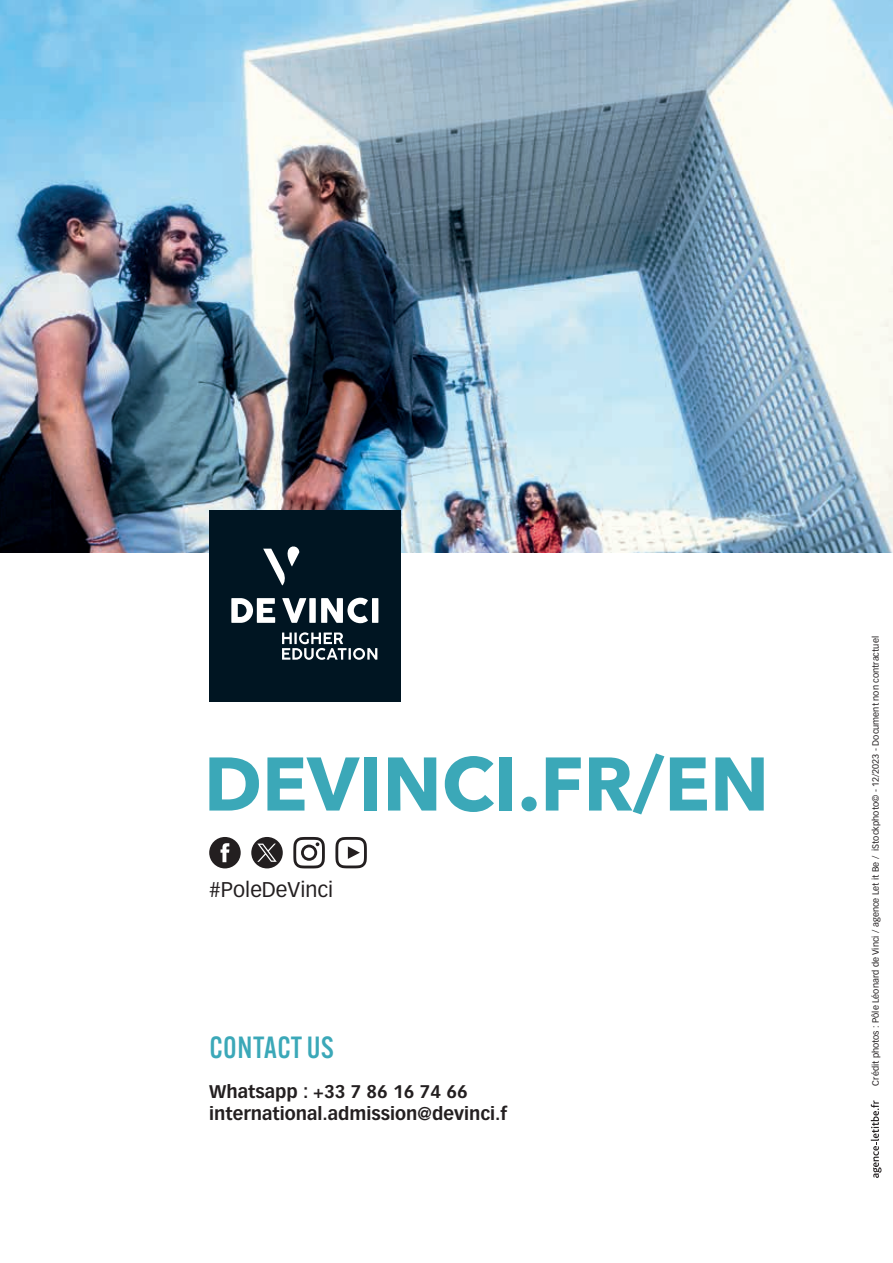
<style>
.page{position:relative;width:893px;height:1263px;background:#fff}
.page>*{position:absolute;margin:0;border:0;box-sizing:border-box;transform-origin:0 0}
.t1{font:700 75px "Avenir Next";color:#3ba8b8}
.t2{font:500 30px "Alternate Gothic ATF";letter-spacing:.02em;color:#3ba8b8}
.t3{font:20.85px "Vectora LT Std";color:#231f20}
.t4{font:700 18px/22.5px "Vectora LT Std";color:#231f20}
.t5{font:9px "Vectora LT Std";color:#231f20}
</style>
<div class="page">
<img style="left:0;top:0;width:893px;height:553px">
<svg style="left:871px;top:1100px;width:10px;height:78px"></svg>
<div style="left:209px;top:510px;width:192px;height:192px;background:#001522"></div>
<svg style="left:231px;top:598px;width:44px;height:25px"></svg>
<svg style="left:282px;top:598px;width:24px;height:25px"></svg>
<div style="left:309px;top:598px;width:7px;height:25px;background:#fff"></div>
<svg style="left:321px;top:598px;width:47px;height:25px"></svg>
<div style="left:372px;top:598px;width:6px;height:25px;background:#fff"></div>
<svg style="left:282px;top:632px;width:95px;height:28px"></svg>
<svg style="left:263px;top:546px;width:36px;height:39px"></svg>
<svg style="left:209px;top:837px;width:32px;height:31px"></svg>
<svg style="left:293px;top:837px;width:32px;height:31px"></svg>
<svg style="left:251px;top:837px;width:32px;height:31px"></svg>
<svg style="left:335px;top:837px;width:32px;height:31px"></svg>
<h1 class="t1" style="left:204px;top:719px;width:567px">DEVINCI.FR/EN</h1>
<h3 class="t3" style="left:209px;top:878px;width:126px">#PoleDeVinci</h3>
<h2 class="t2" style="left:209px;top:1029px;width:126px">CONTACT US</h2>
<h3 class="t4" style="left:209px;top:1080px;width:299px">Whatsapp : +33 7 86 16 74 66 international.admission@devinci.f</h3>
<p class="t5" style="left:870px;top:1086px;width:451px;rotate:-90deg">Crédit photos : Pôle Léonard de Vinci / agence Let it Be / iStockphoto© - 12/2023 - Document non contractuel</p>
</div>
